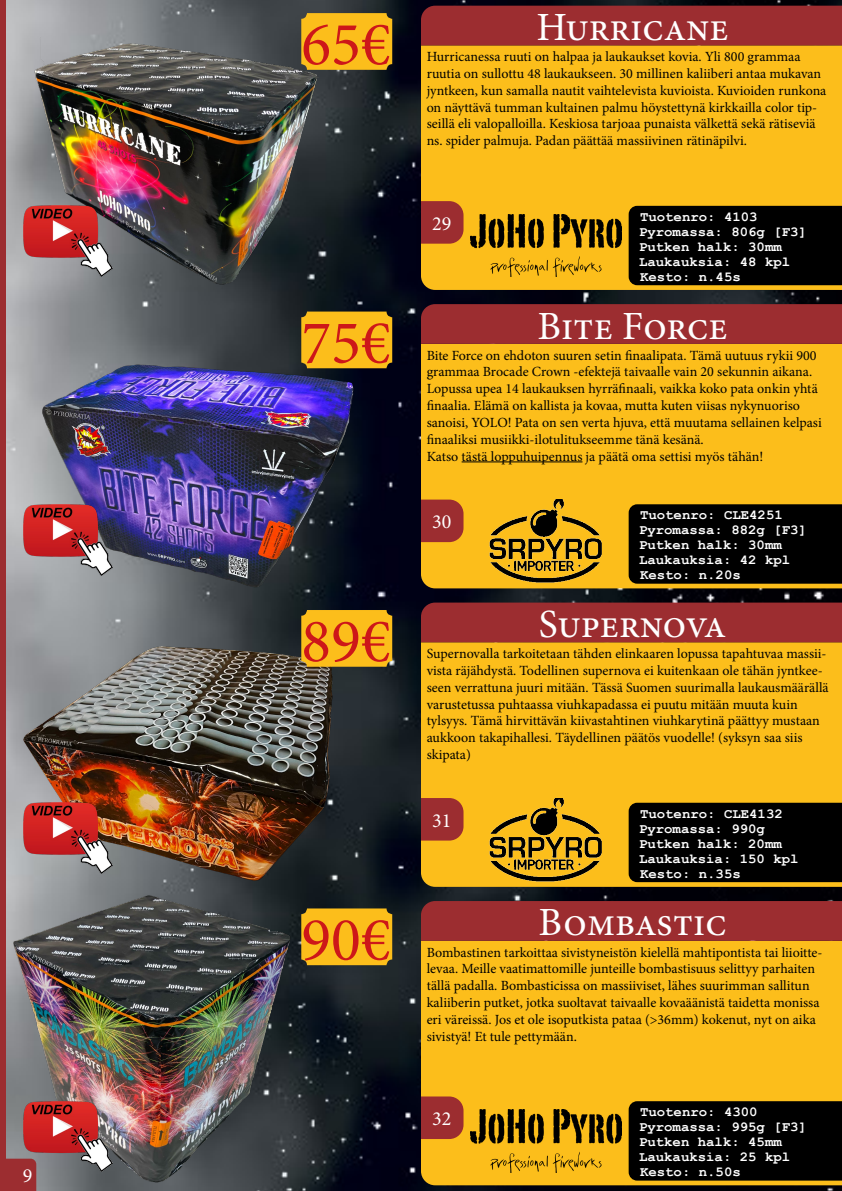
<style>
.page{position:relative;width:842px;height:1191px;background:#fff}
.page>*{position:absolute;margin:0;border:0;box-sizing:border-box;transform-origin:0 0}
.t1{font:62px "Minion Pro";color:#cd1719}
.t2{font:40px "Minion Pro";color:#fff}
.t3{font:20px "Minion Pro";color:#fff}
.t4{font:14px/16.8px "Minion Pro";color:#000}
.t5{font:700 13.9px/15px "Courier New";color:#fff}
</style>
<div class="page">
<img style="left:6px;top:0;width:836px;height:1191px">
<div style="left:421px;top:45px;width:421px;height:245px;background:#fcbe1b"></div>
<div style="left:421px;top:344px;width:421px;height:244px;background:#fcbe1b"></div>
<div style="left:421px;top:642px;width:421px;height:245px;background:#fcbe1b"></div>
<div style="left:421px;top:940px;width:421px;height:245px;background:#fcbe1b"></div>
<div style="left:0;top:0;width:6px;height:1191px;background:#9c2d30"></div>
<svg style="left:6px;top:1185px;width:30px;height:6px"></svg>
<img style="left:6px;top:891px;width:292px;height:294px">
<img style="left:35px;top:304px;width:324px;height:284px">
<img style="left:21px;top:607px;width:319px;height:280px">
<img style="left:34px;top:6px;width:284px;height:284px">
<img style="left:488px;top:798px;width:116px;height:89px">
<img style="left:471px;top:1109px;width:150px;height:63px">
<img style="left:488px;top:499px;width:116px;height:89px">
<img style="left:471px;top:214px;width:150px;height:63px">
<div style="left:629px;top:1101px;width:213px;height:79px;background:#000"></div>
<div style="left:421px;top:901px;width:421px;height:39px;background:#9c2d30"></div>
<div style="left:629px;top:802px;width:213px;height:80px;background:#000"></div>
<div style="left:421px;top:602px;width:421px;height:40px;background:#9c2d30"></div>
<div style="left:629px;top:504px;width:213px;height:79px;background:#000"></div>
<hr style="left:462px;top:461px;width:120px;height:1px;background:#000">
<div style="left:421px;top:304px;width:421px;height:40px;background:#9c2d30"></div>
<div style="left:629px;top:206px;width:213px;height:79px;background:#000"></div>
<div style="left:421px;top:6px;width:421px;height:39px;background:#9c2d30"></div>
<div style="left:421px;top:1096px;width:42px;height:43px;background:#9c2d30"></div>
<div style="left:421px;top:798px;width:42px;height:42px;background:#9c2d30"></div>
<div style="left:421px;top:499px;width:42px;height:43px;background:#9c2d30"></div>
<svg style="left:421px;top:201px;width:42px;height:43px;background:#a0342e"></svg>
<img style="left:24px;top:206px;width:88px;height:71px">
<img style="left:24px;top:504px;width:88px;height:71px">
<img style="left:24px;top:802px;width:88px;height:71px">
<img style="left:24px;top:1101px;width:88px;height:71px">
<div style="left:301px;top:908px;width:91px;height:57px;background:#fcbe1b;border-radius:6px"></div>
<div style="left:301px;top:610px;width:91px;height:56px;background:#fcbe1b;border-radius:6px"></div>
<div style="left:301px;top:311px;width:91px;height:57px;background:#fcbe1b;border-radius:6px"></div>
<div style="left:301px;top:13px;width:91px;height:57px;background:#fcbe1b;border-radius:6px"></div>
<h3 class="t3" style="left:23px;top:1162px;width:11px">9</h3>
<h1 class="t1" style="left:301px;top:3px;width:91px">65€</h1>
<h1 class="t1" style="left:301px;top:301px;width:91px">75€</h1>
<h1 class="t1" style="left:301px;top:600px;width:91px">89€</h1>
<h1 class="t1" style="left:301px;top:898px;width:91px">90€</h1>
<h2 class="t2" style="left:536px;top:0;width:194px">Hurricane</h2>
<p class="t4" style="left:427px;top:48px;width:401px">Hurricanessa ruuti on halpaa ja laukaukset kovia. Yli 800 grammaa ruutia on sullottu 48 laukaukseen. 30 millinen kaliiberi antaa mukavan jyntkeen, kun samalla nautit vaihtelevista kuvioista. Kuvioiden runkona on näyttävä tumman kultainen palmu höystettynä kirkkailla color tip&shy;seillä eli valopalloilla. Keskiosa tarjoaa punaista välkettä sekä rätiseviä ns. spider palmuja. Padan päättää massiivinen rätinäpilvi.</p>
<h3 class="t3" style="left:432px;top:210px;width:21px">29</h3>
<p class="t5" style="left:639px;top:209px;width:169px">Tuotenro: 4103<br>Pyromassa: 806g [F3]<br>Putken halk: 30mm<br>Laukauksia: 48 kpl<br>Kesto: n.45s</p>
<h2 class="t2" style="left:537px;top:299px;width:192px">Bite Force</h2>
<p class="t4" style="left:427px;top:347px;width:397px">Bite Force on ehdoton suuren setin finaalipata. Tämä uutuus rykii 900 grammaa Brocade Crown -efektejä taivaalle vain 20 sekunnin aikana.<br>Lopussa upea 14 laukauksen hyrräfinaali, vaikka koko pata onkin yhtä finaalia. Elämä on kallista ja kovaa, mutta kuten viisas nykynuoriso sanoisi, YOLO! Pata on sen verta hjuva, että muutama sellainen kelpasi finaaliksi musiikki-ilotulitukseemme tänä kesänä.<br>Katso tästä loppuhuipennus ja päätä oma settisi myös tähän!</p>
<h3 class="t3" style="left:432px;top:508px;width:21px">30</h3>
<p class="t5" style="left:639px;top:507px;width:169px">Tuotenro: CLE4251<br>Pyromassa: 882g [F3]<br>Putken halk: 30mm<br>Laukauksia: 42 kpl<br>Kesto: n.20s</p>
<h2 class="t2" style="left:539px;top:597px;width:189px">Supernova</h2>
<p class="t4" style="left:427px;top:645px;width:404px">Supernovalla tarkoitetaan tähden elinkaaren lopussa tapahtuvaa massii&shy;vista räjähdystä. Todellinen supernova ei kuitenkaan ole tähän jyntkee&shy;seen verrattuna juuri mitään. Tässä Suomen suurimalla laukausmäärällä varustetussa puhtaassa viuhkapadassa ei puutu mitään muuta kuin tylsyys. Tämä hirvittävän kiivastahtinen viuhkarytinä päättyy mustaan aukkoon takapihallesi. Täydellinen päätös vuodelle! (syksyn saa siis skipata)</p>
<h3 class="t3" style="left:432px;top:806px;width:21px">31</h3>
<p class="t5" style="left:639px;top:805px;width:161px">Tuotenro: CLE4132<br>Pyromassa: 990g<br>Putken halk: 20mm<br>Laukauksia: 150 kpl<br>Kesto: n.35s</p>
<h2 class="t2" style="left:539px;top:896px;width:190px">Bombastic</h2>
<p class="t4" style="left:427px;top:943px;width:397px">Bombastinen tarkoittaa sivistyneistön kielellä mahtipontista tai liioitte&shy;levaa. Meille vaatimattomille junteille bombastisuus selittyy parhaiten tällä padalla. Bombasticissa on massiiviset, lähes suurimman sallitun kaliiberin putket, jotka suoltavat taivaalle kovaäänistä taidetta monissa eri väreissä. Jos et ole isoputkista pataa (&gt;36mm) kokenut, nyt on aika sivistyä! Et tule pettymään.</p>
<h3 class="t3" style="left:432px;top:1105px;width:21px">32</h3>
<p class="t5" style="left:639px;top:1104px;width:169px">Tuotenro: 4300<br>Pyromassa: 995g [F3]<br>Putken halk: 45mm<br>Laukauksia: 25 kpl<br>Kesto: n.50s</p>
</div>
